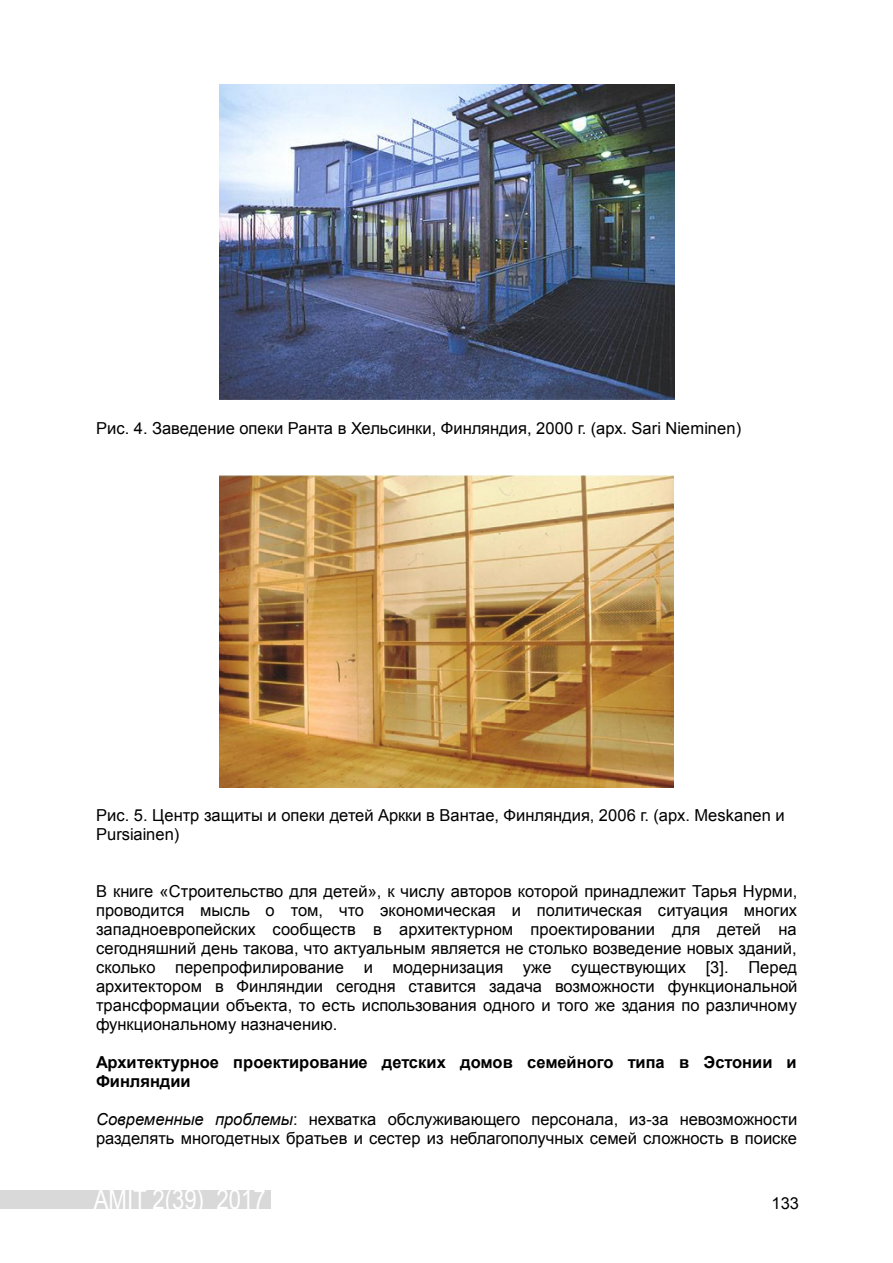
<style>
.page{position:relative;width:893px;height:1263px;background:#fff}
.page>*{position:absolute;margin:0;border:0;box-sizing:border-box;transform-origin:0 0}
.t1{font:27px "Arial Narrow";color:#fff}
.t2{font:16.5px/19px "Arial";color:#000;text-align:justify}
.t3{font:700 16.5px/19.2px "Arial";color:#000}
.t4{font:16.5px "Arial";letter-spacing:.005em;color:#000}
.s1{font-style:italic}
.s2{font-style:inherit}
</style>
<div class="page">
<div style="left:0;top:1190px;width:271px;height:19px;background:#d9d9d9"></div>
<img style="left:219px;top:85px;width:455px;height:314px">
<img style="left:219px;top:475px;width:455px;height:312px">
<p class="t2" style="left:96px;top:419px;width:647px">Рис. 4. Заведение опеки Ранта в Хельсинки, Финляндия, 2000 г. (арх. Sari Nieminen)</p>
<p class="t2" style="left:96px;top:806px;width:690px">Рис. 5. Центр защиты и опеки детей Аркки в Вантае, Финляндия, 2006 г. (арх. Meskanen и</p>
<p class="t4" style="left:96px;top:824px;width:85px">Pursiainen)</p>
<p class="t2" style="left:96px;top:882px;width:703px">В книге «Строительство для детей», к числу авторов которой принадлежит Тарья Нурми, проводится мысль о том, что экономическая и политическая ситуация многих западноевропейских сообществ в архитектурном проектировании для детей на сегодняшний день такова, что актуальным является не столько возведение новых зданий, сколько перепрофилирование и модернизация уже существующих [3]. Перед архитектором в Финляндии сегодня ставится задача возможности функциональной трансформации объекта, то есть использования одного и того же здания по различному функциональному назначению.</p>
<p class="t3" style="left:96px;top:1053px;width:702px">Архитектурное проектирование детских домов семейного типа в Эстонии и<br>Финляндии</p>
<p class="t2" style="left:96px;top:1109px;width:703px"><span class="s1">Современные проблемы</span><span class="s2">:</span> нехватка обслуживающего персонала, из<span class="s2">-</span>за невозможности разделять многодетных братьев и сестер из неблагополучных семей сложность в поиске</p>
<h1 class="t1" style="left:94px;top:1180px;width:173px">AMIT 2(39) 2017</h1>
<p class="t4" style="left:771px;top:1192px;width:29px">133</p>
</div>
